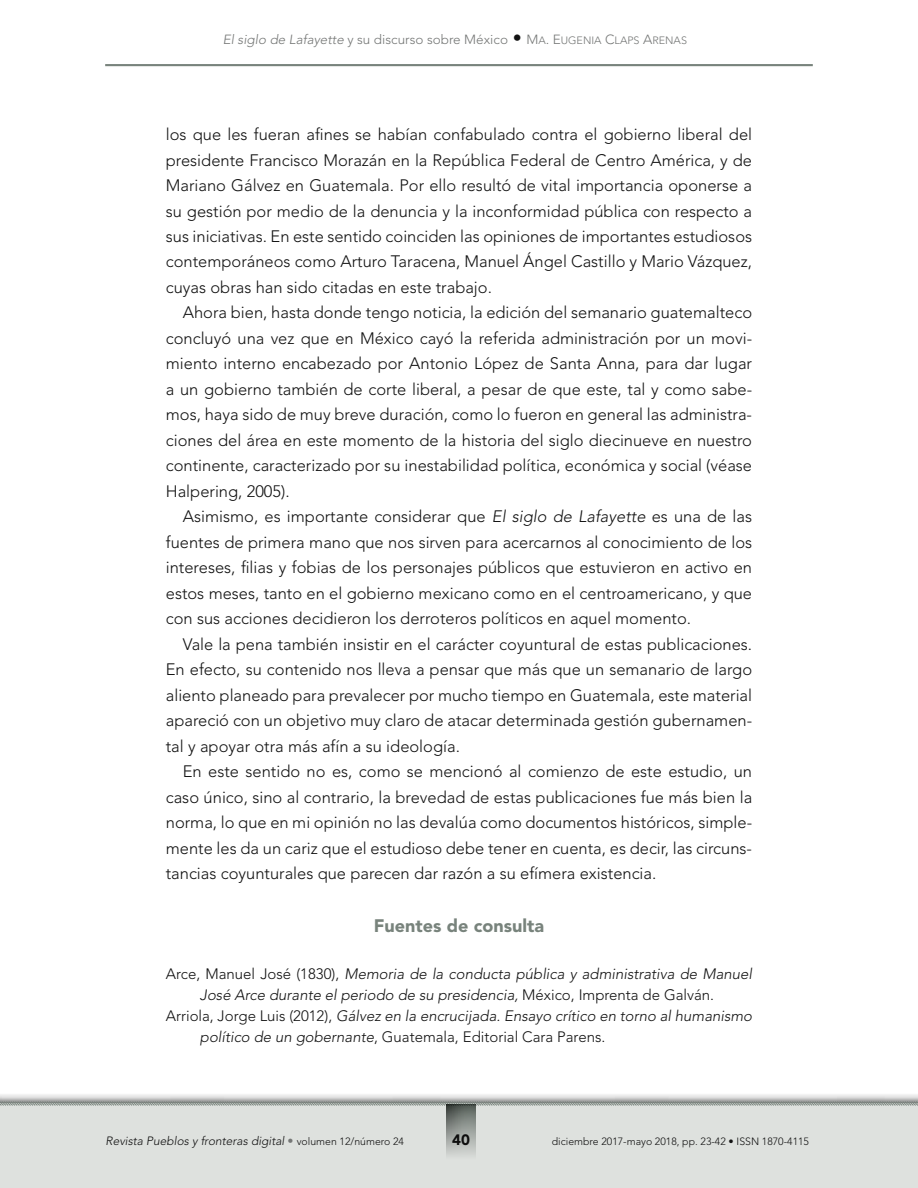
<style>
.page{position:relative;width:918px;height:1188px;background:#fff}
.page>*{position:absolute;margin:0;border:0;box-sizing:border-box;transform-origin:0 0}
.t1{font:900 18px "Avenir LT Std";color:#78837c}
.t2{font:300 16.5px/25.5px "Avenir LT Std";color:#121212;text-align:justify}
.t3{font:italic 300 15px "Avenir LT Std";color:#121212}
.t4{font:300 15px "Avenir LT Std";color:#121212}
.t5{font:900 15px "Avenir LT Std";color:#121212}
.t6{font:300 13.2px "Avenir LT Std";color:#757776}
.t7{font:italic 300 12px "Avenir LT Std";color:#121212}
.t8{font:300 10.5px "Avenir LT Std";color:#121212}
.s1{font-style:italic}
.s2{font-size:18px;color:#121212}
.s3{font-family:"Avenir LT Std Light SC800";font-weight:400}
.s4{font-family:"Avenir LT Std Light SC800";font-weight:400;font-size:10.65px}
.s5{font-style:normal}
.s6{font-style:normal;color:#757776}
.s7{font-style:normal;font-size:10.5px}
</style>
<div class="page">
<div style="left:0;top:1092px;width:918px;height:96px;background:#121212;opacity:.75"></div>
<div style="left:0;top:1100px;width:918px;height:88px;background:#dee1de"></div>
<hr style="left:105px;top:64px;width:708px;height:2px;background:#78837c">
<hr style="left:105px;top:68px;width:708px;height:1px;background:#78837c">
<div style="left:434px;top:1092px;width:56px;height:69px;background:#121212;opacity:.75"></div>
<p class="t6" style="left:223px;top:32px;width:466px"><span class="s1">El siglo de Lafayette</span> y su discurso sobre México <span class="s2">•</span> <span class="s3">M</span><span class="s4">A</span><span class="s3">. E</span><span class="s4">UGENIA</span> <span class="s3">C</span><span class="s4">LAPS</span> <span class="s3">A</span><span class="s4">RENAS</span></p>
<p class="t2" style="left:166px;top:122px;width:588px">los que les fueran afines se habían confabulado contra el gobierno liberal del presidente Francisco Morazán en la República Federal de Centro América, y de Mariano Gálvez en Guatemala. Por ello resultó de vital importancia oponerse a su gestión por medio de la denuncia y la inconformidad pública con respecto a sus iniciativas. En este sentido coinciden las opiniones de importantes estudiosos contemporáneos como Arturo Taracena, Manuel Ángel Castillo y Mario Vázquez, cuyas obras han sido citadas en este trabajo.</p>
<p class="t2" style="left:166px;top:300px;width:588px;text-indent:17px">Ahora bien, hasta donde tengo noticia, la edición del semanario guatemalteco concluyó una vez que en México cayó la referida administración por un movi&shy;miento interno encabezado por Antonio López de Santa Anna, para dar lugar a un gobierno también de corte liberal, a pesar de que este, tal y como sabe&shy;mos, haya sido de muy breve duración, como lo fueron en general las administra&shy;ciones del área en este momento de la historia del siglo diecinueve en nuestro continente, caracterizado por su inestabilidad política, económica y social (véase Halpering, 2005).</p>
<p class="t2" style="left:166px;top:504px;width:588px;text-indent:17px">Asimismo, es importante considerar que <span class="s1">El siglo de Lafayette</span> es una de las fuentes de primera mano que nos sirven para acercarnos al conocimiento de los intereses, filias y fobias de los personajes públicos que estuvieron en activo en estos meses, tanto en el gobierno mexicano como en el centroamericano, y que con sus acciones decidieron los derroteros políticos en aquel momento.</p>
<p class="t2" style="left:166px;top:632px;width:588px;text-indent:17px">Vale la pena también insistir en el carácter coyuntural de estas publicaciones.<br>En efecto, su contenido nos lleva a pensar que más que un semanario de largo aliento planeado para prevalecer por mucho tiempo en Guatemala, este material apareció con un objetivo muy claro de atacar determinada gestión gubernamen&shy;tal y apoyar otra más afín a su ideología.</p>
<p class="t2" style="left:166px;top:759px;width:588px;text-indent:17px">En este sentido no es, como se mencionó al comienzo de este estudio, un caso único, sino al contrario, la brevedad de estas publicaciones fue más bien la norma, lo que en mi opinión no las devalúa como documentos históricos, simple&shy;mente les da un cariz que el estudioso debe tener en cuenta, es decir, las circuns&shy;tancias coyunturales que parecen dar razón a su efímera existencia.</p>
<p class="t1" style="left:374px;top:915px;width:172px">Fuentes de consulta</p>
<p class="t3" style="left:166px;top:965px;width:588px"><span class="s5">Arce, Manuel José (1830),</span> Memoria de la conducta pública y administrativa de Manuel</p>
<p class="t3" style="left:200px;top:986px;width:516px">José Arce durante el periodo de su presidencia, <span class="s5">México, Imprenta de Galván.</span></p>
<p class="t3" style="left:166px;top:1007px;width:588px"><span class="s5">Arriola, Jorge Luis (2012),</span> Gálvez en la encrucijada. Ensayo crítico en torno al humanismo</p>
<p class="t4" style="left:200px;top:1028px;width:407px"><span class="s1">político de un gobernante</span>, Guatemala, Editorial Cara Parens.</p>
<p class="t7" style="left:106px;top:1134px;width:300px">Revista Pueblos y fronteras digital <span class="s6">•</span> <span class="s7">volumen 12/número 24</span></p>
<p class="t5" style="left:452px;top:1131px;width:19px">40</p>
<p class="t8" style="left:552px;top:1136px;width:259px">diciembre 2017-mayo 2018, pp. 23-42 • ISSN 1870-4115</p>
</div>
